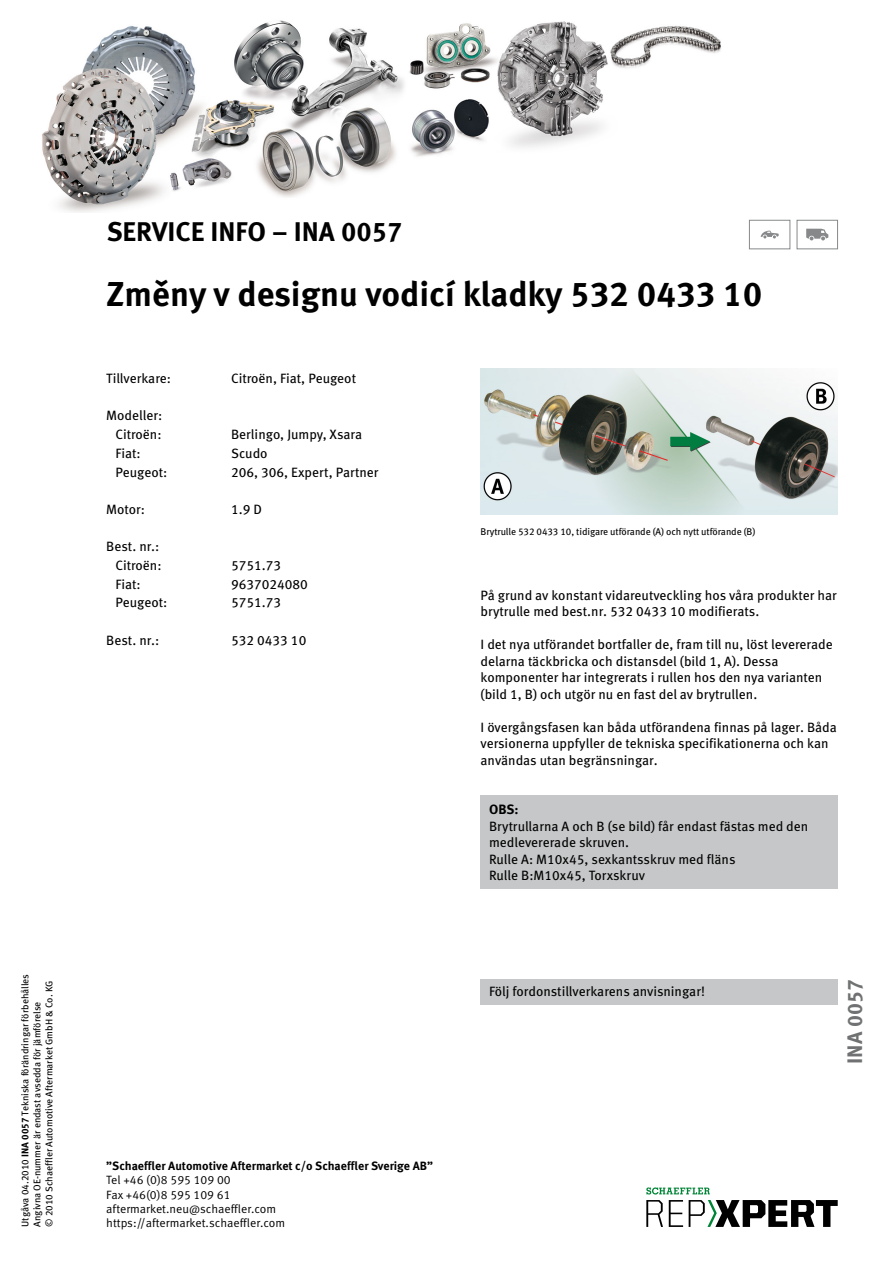
<style>
.page{position:relative;width:893px;height:1263px;background:#fff}
.page>*{position:absolute;margin:0;border:0;box-sizing:border-box;transform-origin:0 0}
.t1{font:700 34.5px "Meta Pro";color:#000}
.t2{font:700 27px "Meta Pro";color:#000}
.t3{font:700 21px "Meta Pro";color:#707172}
.t4{font:13.5px/16.5px "Meta Pro";color:#000}
.t5{font:700 13.5px "Meta Pro";color:#000}
.t6{font:12px/14.4px "Meta Pro Norm";color:#000}
.t7{font:700 12px "Meta Pro";color:#000}
.t8{font:9.75px/12px "Meta Pro";letter-spacing:-.005em;color:#000}
.s1{font-weight:700}
</style>
<div class="page">
<div style="left:480px;top:795px;width:358px;height:94px;background:#c6c7c8"></div>
<img style="left:480px;top:369px;width:358px;height:145px">
<div style="left:480px;top:980px;width:358px;height:25px;background:#c6c7c8"></div>
<div style="left:749px;top:220px;width:41px;height:29px;border:1px solid #87888a"></div>
<svg style="left:761px;top:231px;width:18px;height:7px"></svg>
<div style="left:797px;top:220px;width:41px;height:29px;border:1px solid #87888a"></div>
<svg style="left:806px;top:229px;width:22px;height:11px"></svg>
<img style="left:42px;top:20px;width:679px;height:192px">
<svg style="left:646px;top:1200px;width:17px;height:27px"></svg>
<svg style="left:669px;top:1200px;width:14px;height:27px"></svg>
<svg style="left:689px;top:1200px;width:149px;height:27px"></svg>
<svg style="left:646px;top:1187px;width:64px;height:7px"></svg>
<p class="t8" style="left:19px;top:1227px;width:254px;rotate:-90deg">Utgåva 04.2010 <span class="s1">INA 0057</span> Tekniska förändringar förbehålles<br>Angivna OE-nummer är endast avsedda för jämförelse<br>© 2010 Schaeffler Automotive Aftermarket GmbH &amp; Co. KG</p>
<h2 class="t2" style="left:107px;top:210px;width:297px">SERVICE INFO – INA 0057</h2>
<h1 class="t1" style="left:106px;top:267px;width:658px">Změny v designu vodicí kladky 532 0433 10</h1>
<p class="t4" style="left:106px;top:369px;width:66px">Tillverkare:</p>
<p class="t4" style="left:231px;top:369px;width:127px">Citroën, Fiat, Peugeot</p>
<p class="t4" style="left:106px;top:405px;width:58px;line-height:18.8px;text-align:right">Modeller:<br>Citroën:</p>
<p class="t4" style="left:231px;top:425px;width:133px">Berlingo, Jumpy, Xsara</p>
<p class="t4" style="left:115px;top:444px;width:27px">Fiat:</p>
<p class="t4" style="left:231px;top:444px;width:38px">Scudo</p>
<p class="t4" style="left:115px;top:463px;width:53px">Peugeot:</p>
<p class="t4" style="left:231px;top:463px;width:149px">206, 306, Expert, Partner</p>
<p class="t4" style="left:106px;top:500px;width:40px">Motor:</p>
<p class="t4" style="left:231px;top:500px;width:32px">1.9 D</p>
<p class="t4" style="left:106px;top:536px;width:57px;line-height:18.8px;text-align:right">Best. nr.:<br>Citroën:</p>
<p class="t4" style="left:231px;top:556px;width:52px">5751.73</p>
<p class="t4" style="left:115px;top:575px;width:27px">Fiat:</p>
<p class="t4" style="left:231px;top:575px;width:78px">9637024080</p>
<p class="t4" style="left:115px;top:593px;width:53px">Peugeot:</p>
<p class="t4" style="left:231px;top:593px;width:52px">5751.73</p>
<p class="t4" style="left:106px;top:631px;width:55px">Best. nr.:</p>
<p class="t4" style="left:231px;top:631px;width:77px">532 0433 10</p>
<p class="t8" style="left:480px;top:525px;width:276px">Brytrulle 532 0433 10, tidigare utförande (A) och nytt utförande (B)</p>
<p class="t4" style="left:481px;top:586px;width:358px">På grund av konstant vidareutveckling hos våra produkter har brytrulle med best.nr. 532 0433 10 modifierats.</p>
<p class="t4" style="left:481px;top:635px;width:354px">I det nya utförandet bortfaller de, fram till nu, löst levererade delarna täckbricka och distansdel (bild 1, A). Dessa komponenter har integrerats i rullen hos den nya varianten (bild 1, B) och utgör nu en fast del av brytrullen.</p>
<p class="t4" style="left:481px;top:718px;width:358px">I övergångsfasen kan båda utförandena finnas på lager. Båda versionerna uppfyller de tekniska specifikationerna och kan användas utan begränsningar.</p>
<p class="t5" style="left:489px;top:799px;width:31px">OBS:</p>
<p class="t4" style="left:489px;top:817px;width:321px">Brytrullarna A och B (se bild) får endast fästas med den medlevererade skruven.<br>Rulle A: M10x45, sexkantsskruv med fläns<br>Rulle B:M10x45, Torxskruv</p>
<p class="t4" style="left:489px;top:982px;width:217px">Följ fordonstillverkarens anvisningar!</p>
<h3 class="t3" style="left:838px;top:1064px;width:86px;rotate:-90deg">INA 0057</h3>
<p class="t7" style="left:106px;top:1156px;width:328px">”Schaeffler Automotive Aftermarket c/o Schaeffler Sverige AB”</p>
<p class="t6" style="left:106px;top:1172px;width:180px">Tel +46 (0)8 595 109 00<br>Fax +46(0)8 595 109 61 aftermarket.neu@schaeffler.com https://aftermarket.schaeffler.com</p>
</div>
